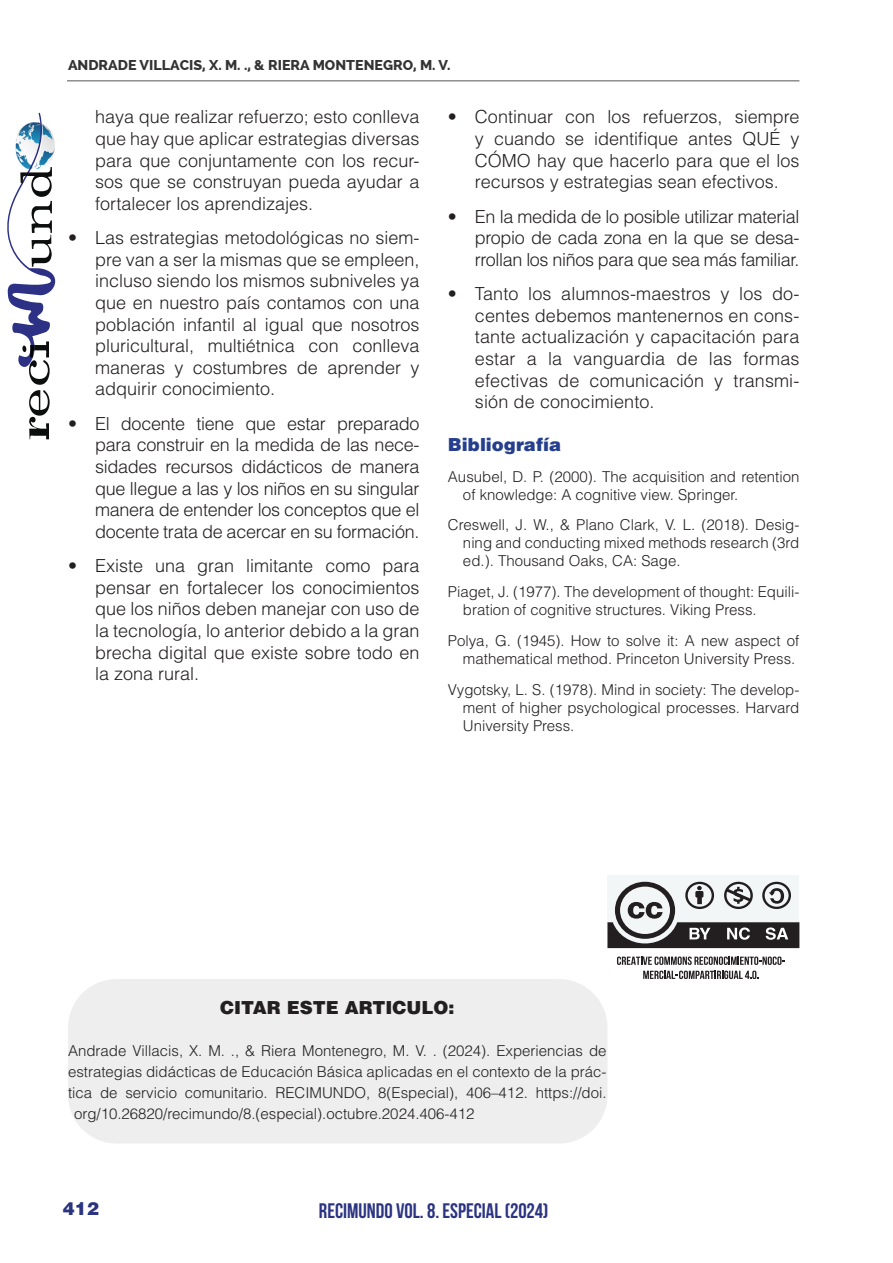
<style>
.page{position:relative;width:893px;height:1263px;background:#fff}
.page>*{position:absolute;margin:0;border:0;box-sizing:border-box;transform-origin:0 0}
.t1{font:700 21px "Bebas Neue";color:#2b3481}
.t2{font:300 18px/21.6px "Helvetica LT Std";color:#231f20;text-align:justify}
.t3{font:900 18px "Helvetica LT Std";color:#231f20}
.t4{font:900 18px "Helvetica LT Std";color:#253f8e}
.t5{font:900 18px "Helvetica LT Std";color:#2b3481}
.t6{font:300 15px/18px "Helvetica LT Std";color:#231f20}
.t7{font:800 14.25px "Raleway";color:#333}
</style>
<div class="page">
<hr style="left:67px;top:80px;width:732px;height:1px;background:#545557">
<svg style="left:7px;top:113px;width:48px;height:326px"></svg>
<svg style="left:617px;top:956px;width:168px;height:9px"></svg>
<svg style="left:643px;top:971px;width:116px;height:8px"></svg>
<div style="left:607px;top:875px;width:192px;height:73px;background:#f3f6f7"></div>
<svg style="left:607px;top:882px;width:192px;height:66px"></svg>
<div style="left:68px;top:979px;width:539px;height:164px;background:#edeeed;border-radius:49px"></div>
<p class="t7" style="left:68px;top:57px;width:384px">ANDRADE VILLACIS, X. M. ., &amp; RIERA MONTENEGRO, M. V.</p>
<p class="t2" style="left:95px;top:106px;width:326px">haya que realizar refuerzo; esto conlleva que hay que aplicar estrategias diversas para que conjuntamente con los recur&shy;sos que se construyan pueda ayudar a fortalecer los aprendizajes.</p>
<p class="t2" style="left:95px;top:227px;width:326px;text-indent:-27px">• Las estrategias metodológicas no siem&shy;pre van a ser la mismas que se empleen, incluso siendo los mismos subniveles ya que en nuestro país contamos con una población infantil al igual que nosotros pluricultural, multiétnica con conlleva maneras y costumbres de aprender y adquirir conocimiento.</p>
<p class="t2" style="left:95px;top:412px;width:326px;text-indent:-27px">• El docente tiene que estar preparado para construir en la medida de las nece&shy;sidades recursos didácticos de manera que llegue a las y los niños en su singular manera de entender los conceptos que el docente trata de acercar en su formación.</p>
<p class="t2" style="left:95px;top:555px;width:326px;text-indent:-27px">• Existe una gran limitante como para pensar en fortalecer los conocimientos que los niños deben manejar con uso de la tecnología, lo anterior debido a la gran brecha digital que existe sobre todo en la zona rural.</p>
<p class="t2" style="left:475px;top:106px;width:326px;text-indent:-27px">• Continuar con los refuerzos, siempre y cuando se identifique antes QUÉ y CÓMO hay que hacerlo para que el los recursos y estrategias sean efectivos.</p>
<p class="t2" style="left:475px;top:205px;width:326px;text-indent:-27px">• En la medida de lo posible utilizar material propio de cada zona en la que se desa&shy;rrollan los niños para que sea más familiar.</p>
<p class="t2" style="left:475px;top:283px;width:326px;text-indent:-27px">• Tanto los alumnos-maestros y los do&shy;centes debemos mantenernos en cons&shy;tante actualización y capacitación para estar a la vanguardia de las formas efectivas de comunicación y transmi&shy;sión de conocimiento.</p>
<p class="t4" style="left:448px;top:433px;width:115px">Bibliografía</p>
<p class="t6" style="left:463px;top:467px;width:338px;text-indent:-15px">Ausubel, D. P. (2000). The acquisition and retention of knowledge: A cognitive view. Springer.</p>
<p class="t6" style="left:463px;top:516px;width:338px;text-align:justify;text-indent:-15px">Creswell, J. W., &amp; Plano Clark, V. L. (2018). Desig&shy;ning and conducting mixed methods research (3rd ed.). Thousand Oaks, CA: Sage.</p>
<p class="t6" style="left:463px;top:583px;width:338px;text-indent:-15px">Piaget, J. (1977). The development of thought: Equili&shy;bration of cognitive structures. Viking Press.</p>
<p class="t6" style="left:448px;top:631px;width:353px;text-align:right">Polya, G. (1945). How to solve it: A new aspect of mathematical method. Princeton University Press.</p>
<p class="t6" style="left:463px;top:680px;width:338px;text-align:justify;text-indent:-15px">Vygotsky, L. S. (1978). Mind in society: The develop&shy;ment of higher psychological processes. Harvard University Press.</p>
<p class="t3" style="left:220px;top:995px;width:236px">CITAR ESTE ARTICULO:</p>
<p class="t6" style="left:68px;top:1042px;width:540px">Andrade Villacis, X. M. ., &amp; Riera Montenegro, M. V. . (2024). Experiencias de</p>
<p class="t6" style="left:68px;top:1063px;width:540px">estrategias didácticas de Educación Básica aplicadas en el contexto de la prác-</p>
<p class="t6" style="left:68px;top:1084px;width:540px">tica de servicio comunitario. RECIMUNDO, 8(Especial), 406–412. https://doi.</p>
<p class="t6" style="left:74px;top:1105px;width:402px">org/10.26820/recimundo/8.(especial).octubre.2024.406-412</p>
<p class="t5" style="left:63px;top:1197px;width:38px">412</p>
<p class="t1" style="left:319px;top:1199px;width:231px">RECIMUNDO VOL. 8. ESPECIAL (2024)</p>
</div>
